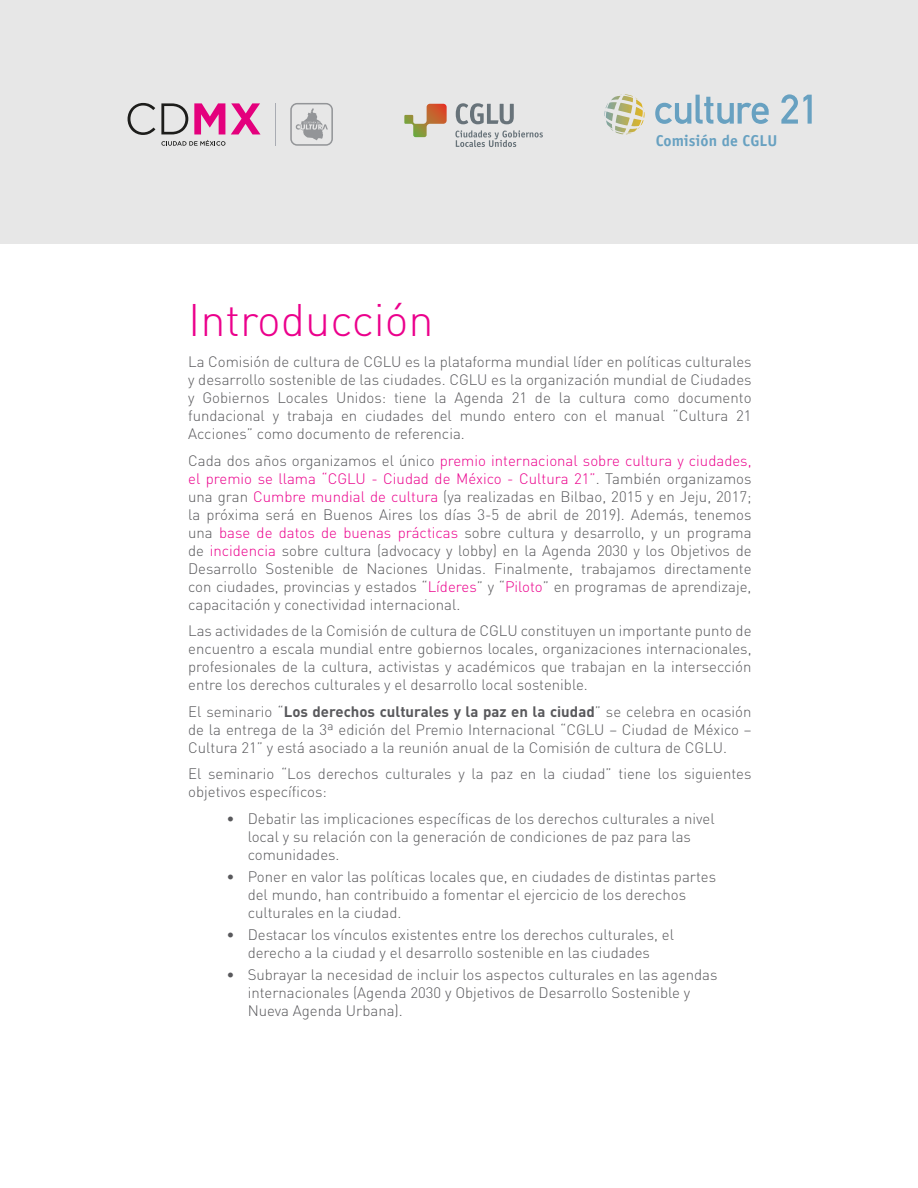
<style>
.page{position:relative;width:918px;height:1188px;background:#fff}
.page>*{position:absolute;margin:0;border:0;box-sizing:border-box;transform-origin:0 0}
.t1{font:300 45px "DIN Pro";color:#eb008c}
.t2{font:700 15.75px "Officina Sans";color:#68a1c1}
.t3{font:300 15px/18px "DIN Pro";color:#59595c;text-align:justify}
.s1{color:#eb008c}
.s2{font-weight:700}
</style>
<div class="page">
<div style="left:0;top:0;width:918px;height:244px;background:#e7e7e7"></div>
<svg style="left:290px;top:103px;width:43px;height:43px"></svg>
<hr style="left:275px;top:103px;width:1px;height:43px;background:#a9acb3">
<svg style="left:161px;top:140px;width:64px;height:6px"></svg>
<svg style="left:128px;top:103px;width:27px;height:32px"></svg>
<svg style="left:161px;top:103px;width:27px;height:31px"></svg>
<svg style="left:194px;top:103px;width:31px;height:31px"></svg>
<svg style="left:231px;top:103px;width:29px;height:31px"></svg>
<svg style="left:655px;top:94px;width:157px;height:30px"></svg>
<svg style="left:605px;top:94px;width:39px;height:23px"></svg>
<svg style="left:404px;top:104px;width:43px;height:33px"></svg>
<svg style="left:455px;top:130px;width:88px;height:17px"></svg>
<svg style="left:456px;top:103px;width:58px;height:21px"></svg>
<p class="t2" style="left:656px;top:131px;width:123px">Comisión de CGLU</p>
<h1 class="t1" style="left:188px;top:289px;width:247px">Introducción</h1>
<p class="t3" style="left:188px;top:352px;width:565px">La Comisión de cultura de CGLU es la plataforma mundial líder en políticas culturales y desarrollo sostenible de las ciudades. CGLU es la organización mundial de Ciudades y Gobiernos Locales Unidos: tiene la Agenda 21 de la cultura como documento fundacional y trabaja en ciudades del mundo entero con el manual “Cultura 21<br>Acciones” como documento de referencia.</p>
<p class="t3" style="left:188px;top:451px;width:565px">Cada dos años organizamos el único <span class="s1">premio internacional sobre cultura y ciudades, el premio se llama “CGLU - Ciudad de México - Cultura 21”</span>. También organizamos una gran <span class="s1">Cumbre mundial de cultura</span> (ya realizadas en Bilbao, 2015 y en Jeju, 2017; la próxima será en Buenos Aires los días 3-5 de abril de 2019). Además, tenemos una <span class="s1">base de datos de buenas prácticas</span> sobre cultura y desarrollo, y un programa de <span class="s1">incidencia</span> sobre cultura (advocacy y lobby) en la Agenda 2030 y los Objetivos de Desarrollo Sostenible de Naciones Unidas. Finalmente, trabajamos directamente con ciudades, provincias y estados “<span class="s1">Líderes</span>” y “<span class="s1">Piloto</span>” en programas de aprendizaje, capacitación y conectividad internacional.</p>
<p class="t3" style="left:188px;top:621px;width:565px">Las actividades de la Comisión de cultura de CGLU constituyen un importante punto de encuentro a escala mundial entre gobiernos locales, organizaciones internacionales, profesionales de la cultura, activistas y académicos que trabajan en la intersección entre los derechos culturales y el desarrollo local sostenible.</p>
<p class="t3" style="left:188px;top:702px;width:565px">El seminario “<span class="s2">Los derechos culturales y la paz en la ciudad</span>” se celebra en ocasión de la entrega de la 3ª edición del Premio Internacional “CGLU – Ciudad de México – Cultura 21” y está asociado a la reunión anual de la Comisión de cultura de CGLU.</p>
<p class="t3" style="left:188px;top:764px;width:565px">El seminario “Los derechos culturales y la paz en la ciudad” tiene los siguientes objetivos específicos:</p>
<p class="t3" style="left:248px;top:809px;width:468px;text-align:left;text-indent:-21px">• Debatir las implicaciones específicas de los derechos culturales a nivel local y su relación con la generación de condiciones de paz para las comunidades.</p>
<p class="t3" style="left:248px;top:867px;width:470px;text-align:left;text-indent:-21px">• Poner en valor las políticas locales que, en ciudades de distintas partes del mundo, han contribuido a fomentar el ejercicio de los derechos culturales en la ciudad.</p>
<p class="t3" style="left:226px;top:925px;width:449px;text-align:center">• Destacar los vínculos existentes entre los derechos culturales, el derecho a la ciudad y el desarrollo sostenible en las ciudades</p>
<p class="t3" style="left:248px;top:965px;width:471px;text-align:left;text-indent:-21px">• Subrayar la necesidad de incluir los aspectos culturales en las agendas internacionales (Agenda 2030 y Objetivos de Desarrollo Sostenible y<br>Nueva Agenda Urbana).</p>
</div>
